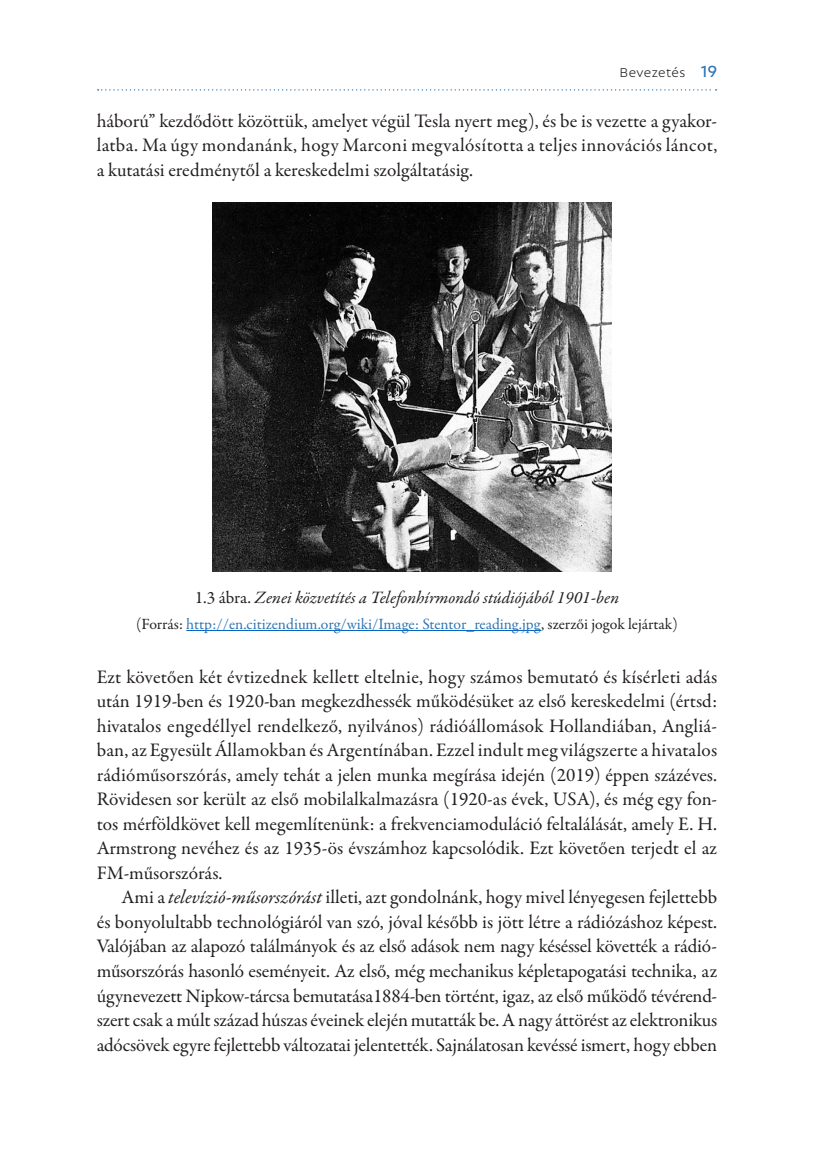
<style>
.page{position:relative;width:819px;height:1166px;background:#fff}
.page>*{position:absolute;margin:0;border:0;box-sizing:border-box;transform-origin:0 0}
.t1{font:19.25px/24.5px "Garamond Premr Pro";letter-spacing:-.005em;color:#231f20;text-align:justify}
.t2{font:italic 17.5px "Garamond Premr Pro";color:#231f20}
.t3{font:15.75px "Garamond Premr Pro";color:#2f75b3}
.t4{font:300 14px "Autor";letter-spacing:.025em;color:#231f20}
.s1{font-weight:500;font-size:17.5px;color:#2f75b3}
.s2{font-style:normal}
.s3{color:#231f20}
.s4{font-style:italic}
</style>
<div class="page">
<svg style="left:98px;top:89px;width:618px;height:2px"></svg>
<hr style="left:186px;top:630px;width:355px;height:1px;background:#0563c1">
<img style="left:212px;top:202px;width:399px;height:369px">
<p class="t4" style="left:619px;top:63px;width:99px">Bevezetés <span class="s1">19</span></p>
<p class="t1" style="left:97px;top:109px;width:622px">háború” kezdődött közöttük, amelyet végül Tesla nyert meg), és be is vezette a gyakor&shy;latba. Ma úgy mondanánk, hogy Marconi megvalósította a teljes innovációs láncot, a kutatási eredménytől a kereskedelmi szolgáltatásig.</p>
<p class="t2" style="left:195px;top:586px;width:426px"><span class="s2">1.3 ábra.</span> Zenei közvetítés a Telefonhírmondó stúdiójából 1901-ben</p>
<p class="t3" style="left:136px;top:614px;width:543px"><span class="s3">(Forrás:</span> http://en.citizendium.org/wiki/Image: Stentor_reading.jpg<span class="s3">, szerzői jogok lejártak)</span></p>
<p class="t1" style="left:97px;top:665px;width:622px">Ezt követően két évtizednek kellett eltelnie, hogy számos bemutató és kísérleti adás után 1919-ben és 1920-ban megkezdhessék működésüket az első kereskedelmi (értsd: hivatalos engedéllyel rendelkező, nyilvános) rádióállomások Hollandiában, Angliá&shy;ban, az Egyesült Államokban és Argentínában. Ezzel indult meg világszerte a hivatalos rádióműsorszórás, amely tehát a jelen munka megírása idején (2019) éppen százéves.<br>Rövidesen sor került az első mobilalkalmazásra (1920-as évek, USA), és még egy fon&shy;tos mérföldkövet kell megemlítenünk: a frekvenciamoduláció feltalálását, amely E. H.<br>Armstrong nevéhez és az 1935-ös évszámhoz kapcsolódik. Ezt követően terjedt el az FM-műsorszórás.</p>
<p class="t1" style="left:97px;top:885px;width:622px;text-indent:25px">Ami a <span class="s4">televízió-műsorszórást</span> illeti, azt gondolnánk, hogy mivel lényegesen fejlettebb és bonyolultabb technológiáról van szó, jóval később is jött létre a rádiózáshoz képest.<br>Valójában az alapozó találmányok és az első adások nem nagy késéssel követték a rádió&shy;műsorszórás hasonló eseményeit. Az első, még mechanikus képletapogatási technika, az úgynevezett Nipkow-tárcsa bemutatása1884-ben történt, igaz, az első működő tévérend&shy;szert csak a múlt század húszas éveinek elején mutatták be. A nagy áttörést az elektronikus adócsövek egyre fejlettebb változatai jelentették. Sajnálatosan kevéssé ismert, hogy ebben</p>
</div>
